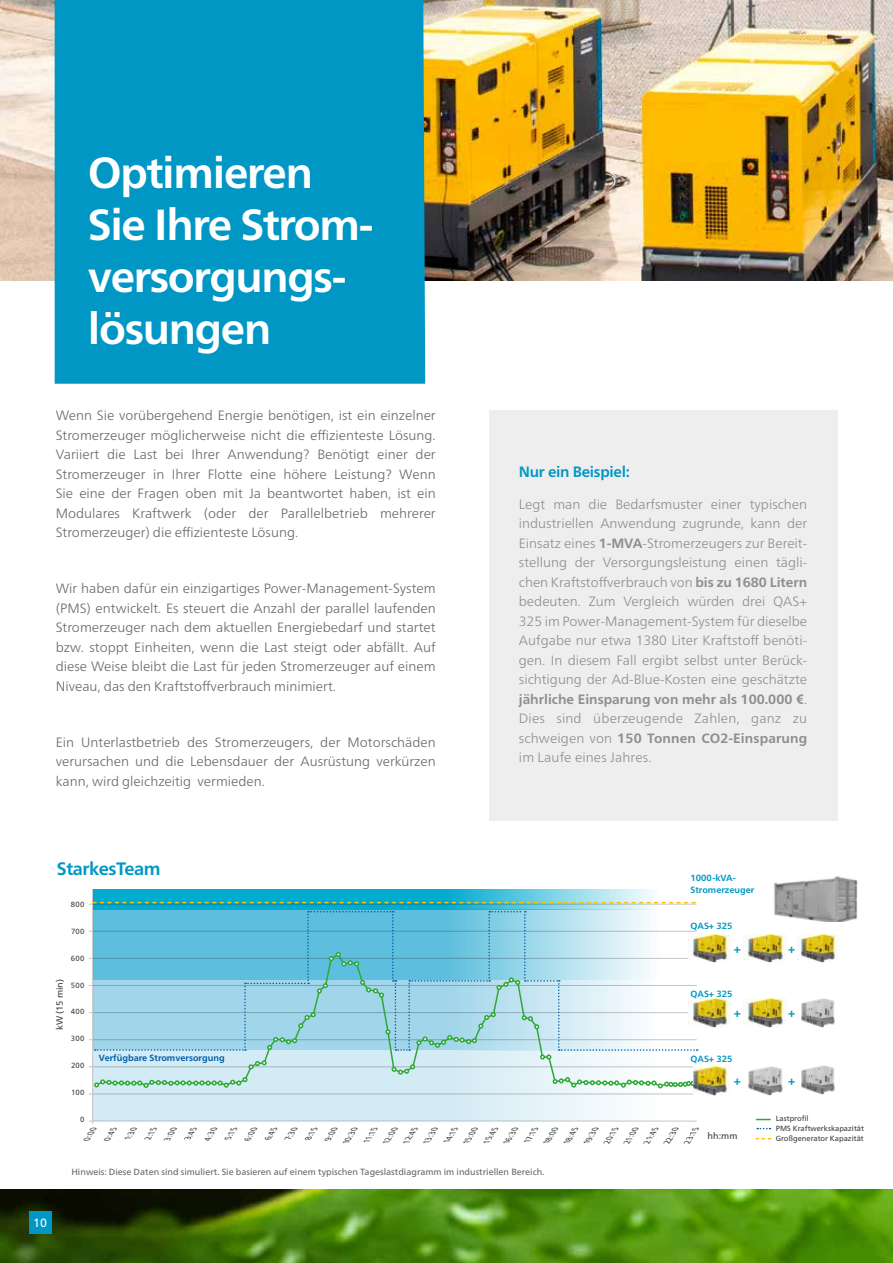
<style>
.page{position:relative;width:893px;height:1263px;background:#fff}
.page>*{position:absolute;margin:0;border:0;box-sizing:border-box;transform-origin:0 0}
.t1{font:700 43.5px/52.2px "Neue Frutiger World";letter-spacing:-.03em;color:#fff}
.t2{font:700 18px "Neue Frutiger World";letter-spacing:-.025em;color:#0097c4}
.t3{font:700 15px "Neue Frutiger World";letter-spacing:-.02em;color:#0097c4}
.t4{font:300 13.5px/19.5px "Neue Frutiger World";color:#686766;text-align:justify}
.t5{font:300 13.5px/19.5px "Neue Frutiger World";letter-spacing:.01em;color:#8f8d8d;text-align:justify}
.t6{font:700 12px "Neue Frutiger World";color:#0097c4}
.t7{font:12px "Neue Frutiger World";color:#fff}
.t8{font:9px "Neue Frutiger World";color:#686766}
.t9{font:700 9px/12px "Neue Frutiger World";color:#0097c4}
.t10{font:700 9px "Neue Frutiger World";color:#005da9}
.t11{font:9px "Neue Frutiger World";color:#373a3b}
.t12{font:italic 7.5px "Neue Frutiger World";color:#373a3b}
.t13{font:7.5px/10.1px "Neue Frutiger World";color:#373a3b}
.s1{font-weight:700}
</style>
<div class="page">
<img style="left:0;top:1189px;width:893px;height:74px">
<img style="left:0;top:0;width:893px;height:281px">
<div style="left:55px;top:0;width:370px;height:384px;background:#0097c4"></div>
<svg style="left:93px;top:1050px;width:564px;height:71px;fill:#d3ebf5"></svg>
<svg style="left:93px;top:889px;width:564px;height:21px;fill:#00aad0"></svg>
<div style="left:489px;top:410px;width:348px;height:411px;background:#eee"></div>
<hr style="left:89px;top:1094px;width:608px;height:1px;background:#c6c6c6">
<hr style="left:89px;top:1066px;width:608px;height:1px;background:#c6c6c6">
<hr style="left:89px;top:1039px;width:608px;height:1px;background:#c6c6c6">
<hr style="left:89px;top:1012px;width:608px;height:1px;background:#c6c6c6">
<hr style="left:89px;top:985px;width:608px;height:1px;background:#c6c6c6">
<hr style="left:89px;top:958px;width:608px;height:1px;background:#c6c6c6">
<hr style="left:89px;top:931px;width:608px;height:1px;background:#c6c6c6">
<hr style="left:89px;top:904px;width:608px;height:1px;background:#c6c6c6">
<hr style="left:92px;top:889px;width:1px;height:235px;background:#c6c6c6">
<hr style="left:89px;top:1121px;width:608px;height:1px;background:#c6c6c6">
<svg style="left:756px;top:1119px;width:15px;height:1px"></svg>
<svg style="left:756px;top:1138px;width:15px;height:1px"></svg>
<svg style="left:757px;top:1128px;width:13px;height:1px"></svg>
<img style="left:796px;top:934px;width:44px;height:29px">
<img style="left:744px;top:934px;width:43px;height:29px">
<img style="left:698px;top:934px;width:34px;height:29px">
<img style="left:801px;top:998px;width:34px;height:29px">
<img style="left:744px;top:998px;width:43px;height:29px">
<img style="left:698px;top:998px;width:34px;height:29px">
<svg style="left:94px;top:911px;width:604px;height:177px"></svg>
<svg style="left:93px;top:902px;width:602px;height:1px"></svg>
<img style="left:773px;top:876px;width:85px;height:46px">
<img style="left:801px;top:1066px;width:34px;height:28px">
<img style="left:748px;top:1066px;width:35px;height:29px">
<img style="left:693px;top:1066px;width:37px;height:29px">
<div style="left:29px;top:1211px;width:22px;height:23px;background:#0097c4"></div>
<h1 class="t1" style="left:88px;top:146px;width:287px">Optimieren<br>Sie Ihre Strom&shy;versorgungs&shy;lösungen</h1>
<p class="t4" style="left:56px;top:406px;width:381px">Wenn Sie vorübergehend Energie benötigen, ist ein einzelner Stromerzeuger möglicherweise nicht die effizienteste Lösung.<br>Variiert die Last bei Ihrer Anwendung? Benötigt einer der Stromerzeuger in Ihrer Flotte eine höhere Leistung? Wenn Sie eine der Fragen oben mit Ja beantwortet haben, ist ein Modulares Kraftwerk (oder der Parallelbetrieb mehrerer Stromerzeuger) die effizienteste Lösung.</p>
<p class="t4" style="left:56px;top:579px;width:381px">Wir haben dafür ein einzigartiges Power-Management-System (PMS) entwickelt. Es steuert die Anzahl der parallel laufenden Stromerzeuger nach dem aktuellen Energiebedarf und startet bzw. stoppt Einheiten, wenn die Last steigt oder abfällt. Auf diese Weise bleibt die Last für jeden Stromerzeuger auf einem Niveau, das den Kraftstoffverbrauch minimiert.</p>
<p class="t4" style="left:56px;top:732px;width:381px">Ein Unterlastbetrieb des Stromerzeugers, der Motorschäden verursachen und die Lebensdauer der Ausrüstung verkürzen kann, wird gleichzeitig vermieden.</p>
<p class="t3" style="left:519px;top:458px;width:113px">Nur ein Beispiel:</p>
<p class="t5" style="left:519px;top:495px;width:290px">Legt man die Bedarfsmuster einer typischen industriellen Anwendung zugrunde, kann der Einsatz eines <span class="s1">1-MVA</span>-Stromerzeugers zur Bereit&shy;stellung der Versorgungsleistung einen tägli&shy;chen Kraftstoffverbrauch von <span class="s1">bis zu 1680 Litern </span>bedeuten. Zum Vergleich würden drei QAS+ 325 im Power-Management-System für dieselbe Aufgabe nur etwa 1380 Liter Kraftstoff benöti&shy;gen. In diesem Fall ergibt selbst unter Berück&shy;sichtigung der Ad-Blue-Kosten eine geschätzte <span class="s1">jährliche Einsparung von mehr als 100.000 €</span>.<br>Dies sind überzeugende Zahlen, ganz zu schweigen von <span class="s1">150 Tonnen CO2-Einsparung </span>im Laufe eines Jahres.</p>
<h2 class="t2" style="left:57px;top:853px;width:105px">StarkesTeam</h2>
<p class="t9" style="left:690px;top:872px;width:65px">1000-kVA-<br>Stromerzeuger</p>
<p class="t9" style="left:690px;top:920px;width:44px">QAS+ 325</p>
<p class="t13" style="left:71px;top:900px;width:15px">800</p>
<p class="t13" style="left:71px;top:926px;width:15px">700</p>
<p class="t13" style="left:71px;top:953px;width:15px">600</p>
<p class="t13" style="left:71px;top:980px;width:15px">500</p>
<p class="t13" style="left:71px;top:1007px;width:15px">400</p>
<p class="t13" style="left:71px;top:1034px;width:15px">300</p>
<p class="t13" style="left:71px;top:1060px;width:15px">200</p>
<p class="t13" style="left:71px;top:1087px;width:15px">100</p>
<p class="t13" style="left:80px;top:1114px;width:6px">0</p>
<p class="t6" style="left:734px;top:938px;width:9px">+</p>
<p class="t6" style="left:788px;top:938px;width:9px">+</p>
<p class="t11" style="left:52px;top:1030px;width:53px;rotate:-90deg">kW (15 min)</p>
<p class="t9" style="left:690px;top:987px;width:44px">QAS+ 325</p>
<p class="t6" style="left:734px;top:1003px;width:9px">+</p>
<p class="t6" style="left:788px;top:1003px;width:9px">+</p>
<p class="t10" style="left:99px;top:1050px;width:127px">Verfügbare Stromversorgung</p>
<p class="t9" style="left:690px;top:1053px;width:44px">QAS+ 325</p>
<p class="t6" style="left:734px;top:1070px;width:9px">+</p>
<p class="t6" style="left:788px;top:1070px;width:9px">+</p>
<p class="t13" style="left:776px;top:1114px;width:90px">Lastprofil<br>PMS Kraftwerkskapazität<br>Großgenerator Kapazität</p>
<p class="t12" style="left:341px;top:1140px;width:21px;rotate:-58deg">10:30</p>
<p class="t12" style="left:362px;top:1138px;width:20px;rotate:-58deg">11:15</p>
<p class="t12" style="left:381px;top:1140px;width:21px;rotate:-58deg">12:00</p>
<p class="t12" style="left:401px;top:1139px;width:21px;rotate:-58deg">12:45</p>
<p class="t12" style="left:421px;top:1139px;width:21px;rotate:-58deg">13:30</p>
<p class="t12" style="left:442px;top:1139px;width:20px;rotate:-58deg">14:15</p>
<p class="t12" style="left:461px;top:1140px;width:21px;rotate:-58deg">15:00</p>
<p class="t12" style="left:481px;top:1139px;width:21px;rotate:-58deg">15:45</p>
<p class="t12" style="left:501px;top:1139px;width:21px;rotate:-58deg">16:30</p>
<p class="t12" style="left:522px;top:1139px;width:20px;rotate:-58deg">17:15</p>
<p class="t12" style="left:541px;top:1140px;width:22px;rotate:-58deg">18:00</p>
<p class="t12" style="left:562px;top:1139px;width:21px;rotate:-58deg">18:45</p>
<p class="t12" style="left:582px;top:1139px;width:21px;rotate:-58deg">19:30</p>
<p class="t12" style="left:602px;top:1139px;width:21px;rotate:-58deg">20:15</p>
<p class="t12" style="left:622px;top:1139px;width:21px;rotate:-58deg">21:00</p>
<p class="t12" style="left:642px;top:1139px;width:21px;rotate:-58deg">21:45</p>
<p class="t12" style="left:662px;top:1140px;width:21px;rotate:-58deg">22:30</p>
<p class="t12" style="left:682px;top:1139px;width:21px;rotate:-58deg">23:15</p>
<p class="t12" style="left:82px;top:1136px;width:17px;rotate:-58deg">0:00</p>
<p class="t12" style="left:102px;top:1136px;width:17px;rotate:-58deg">0:45</p>
<p class="t12" style="left:122px;top:1136px;width:17px;rotate:-58deg">1:30</p>
<p class="t12" style="left:143px;top:1135px;width:16px;rotate:-58deg">2:15</p>
<p class="t12" style="left:162px;top:1136px;width:17px;rotate:-58deg">3:00</p>
<p class="t12" style="left:183px;top:1136px;width:17px;rotate:-58deg">3:45</p>
<p class="t12" style="left:203px;top:1136px;width:17px;rotate:-58deg">4:30</p>
<p class="t12" style="left:223px;top:1135px;width:16px;rotate:-58deg">5:15</p>
<p class="t12" style="left:243px;top:1136px;width:17px;rotate:-58deg">6:00</p>
<p class="t12" style="left:263px;top:1136px;width:17px;rotate:-58deg">6:45</p>
<p class="t12" style="left:283px;top:1136px;width:17px;rotate:-58deg">7:30</p>
<p class="t12" style="left:303px;top:1135px;width:16px;rotate:-58deg">8:15</p>
<p class="t12" style="left:323px;top:1136px;width:17px;rotate:-58deg">9:00</p>
<p class="t11" style="left:708px;top:1128px;width:31px">hh:mm</p>
<p class="t8" style="left:71px;top:1165px;width:475px">Hinweis: Diese Daten sind simuliert. Sie basieren auf einem typischen Tageslastdiagramm im industriellen Bereich.</p>
<p class="t7" style="left:33px;top:1214px;width:15px">10</p>
</div>
